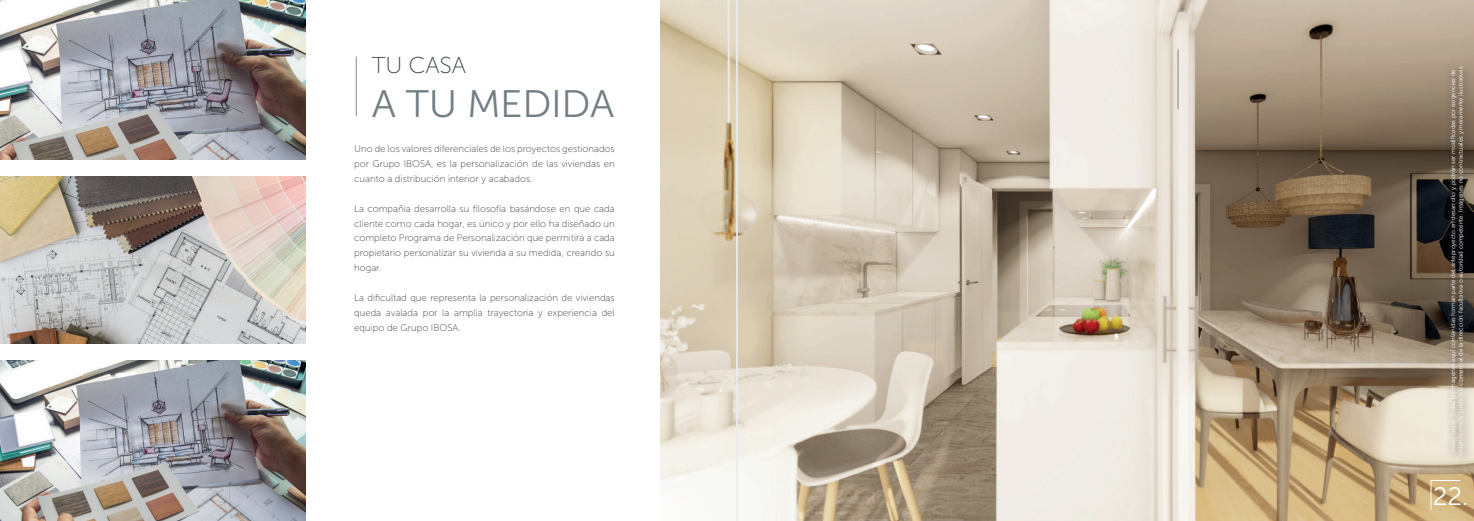
<style>
.page{position:relative;width:1474px;height:521px;background:#fff}
.page>*{position:absolute;margin:0;border:0;box-sizing:border-box;transform-origin:0 0}
.t1{font:38.24px "Museo Sans 300";letter-spacing:-.01em;color:#747f85}
.t2{font:25.29px "Museo Sans 300";color:#fff}
.t3{font:22.93px "Museo Sans 100";letter-spacing:-.01em;color:#404a50}
.t4{font:9.62px/14.9px "Museo Sans 100";color:#3f3d44;text-align:justify}
.t5{font:6.12px/7.9px "Museo Sans 300";color:#fff;text-align:center}
</style>
<div class="page">
<img style="left:0;top:361px;width:305px;height:160px">
<img style="left:660px;top:0;width:813px;height:521px">
<hr style="left:1177px;top:50px;width:1px;height:59px;background:#8c8488">
<hr style="left:356px;top:56px;width:1px;height:60px;background:#8c8488">
<hr style="left:737px;top:0;width:1px;height:521px;background:#eaecee">
<hr style="left:736px;top:0;width:1px;height:521px;background:#eaecee">
<svg style="left:1444px;top:61px;width:28px;height:404px;background:#6f6659"></svg>
<img style="left:0;top:0;width:305px;height:159px">
<img style="left:0;top:176px;width:305px;height:168px">
<svg style="left:1429px;top:480px;width:32px;height:31px"></svg>
<h3 class="t3" style="left:372px;top:53px;width:96px">TU CASA</h3>
<h1 class="t1" style="left:372px;top:83px;width:244px">A TU MEDIDA</h1>
<p class="t4" style="left:354px;top:142px;width:262px">Uno de los valores diferenciales de los proyectos gestionados por Grupo IBOSA, es la personalización de las viviendas en cuanto a distribución interior y acabados.</p>
<p class="t4" style="left:354px;top:201px;width:262px">La compañía desarrolla su filosofía basándose en que cada cliente como cada hogar, es único y por ello ha diseñado un completo Programa de Personalización que permitirá a cada propietario personalizar su vivienda a su medida, creando su hogar.</p>
<p class="t4" style="left:354px;top:290px;width:262px">La dificultad que representa la personalización de viviendas queda avalada por la amplia trayectoria y experiencia del equipo de Grupo IBOSA.</p>
<p class="t5" style="left:1448px;top:456px;width:392px;rotate:-90deg">Aviso Legal: Todas las imágenes aquí contenidas forman parte del anteproyecto en desarrollo y podrán ser modificadas por exigencias de orden técnico, jurídico o comercial de la dirección facultativa o autoridad competente. Imágenes no contractuales y meramente ilustrativas.</p>
<h2 class="t2" style="left:1432px;top:482px;width:37px">22.</h2>
</div>
